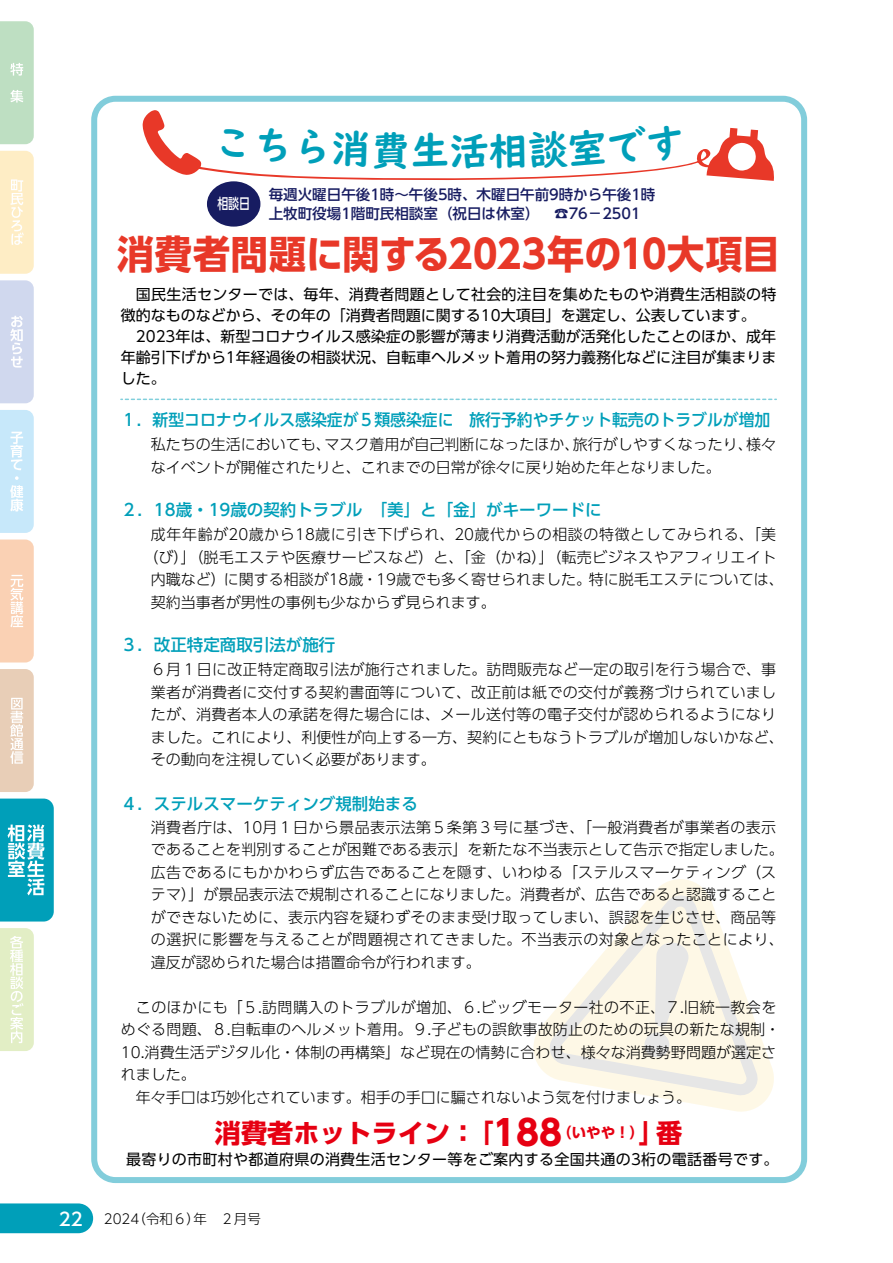
<style>
.page{position:relative;width:893px;height:1263px;background:#fff}
.page>*{position:absolute;margin:0;border:0;box-sizing:border-box;transform-origin:0 0}
.t1{font:39.6px "UD Digi Kyokasho NP B";color:#009fb9}
.t2{font:700 39px "UD Shin Go Pr 6";letter-spacing:.01em;color:#e83828;scale:.95 1}
.t3{font:700 26.1px "UD Shin Go Pr 6";color:#e60012}
.t4{font:500 18px "UD Shin Go Pr 6 N";color:#fff}
.t5{font:500 16.5px "UD Shin Go Pr 6";color:#009fb9}
.t6{font:500 16.5px "UD Shin Go Pr 6";color:#009fb9;scale:.96 1}
.t7{font:300 15px/22.5px "UD Shin Go Pr 6";letter-spacing:.01em;color:#000}
.t8{font:15px/21px "UD Shin Go Pr 6";letter-spacing:.02em;color:#000}
.t9{font:300 15px "UD Shin Go Pr 6";letter-spacing:.04em;color:#000}
.t10{font:500 14.55px/18.9px "UD Shin Go Pr 6";color:#171c61}
.t11{font:700 14.55px "UD Shin Go Pr 6";color:#e60012}
.t12{font:500 14.55px "UD Shin Go Pr 6";color:#fff;scale:.75 1}
.t13{font:300 13.5px "UD Shin Go Pr 6 N";color:#000}
.s1{color:#009fb9}
.s2{font-size:34.8px}
.s3{font-size:26.1px}
</style>
<div class="page">
<svg style="left:533px;top:879px;width:241px;height:233px"></svg>
<svg style="left:549px;top:895px;width:210px;height:201px"></svg>
<svg style="left:121px;top:399px;width:655px;height:1px"></svg>
<div style="left:207px;top:181px;width:53px;height:46px;background:#171c61;border-radius:50%"></div>
<div style="left:91px;top:96px;width:716px;height:1087px;border:6px solid #82cddb;border-radius:21px"></div>
<div style="left:0;top:1203px;width:93px;height:30px;background:#009fb9"></div>
<svg style="left:0;top:539px;width:34px;height:123px;background:#fad5ba"></svg>
<svg style="left:0;top:280px;width:34px;height:123px;background:#d3dbef"></svg>
<svg style="left:0;top:151px;width:34px;height:123px;background:#feeeca"></svg>
<svg style="left:0;top:21px;width:34px;height:123px;background:#c1e0c5"></svg>
<svg style="left:0;top:669px;width:34px;height:123px;background:#ead3bf"></svg>
<svg style="left:0;top:798px;width:54px;height:123px;background:#2eb0c5"></svg>
<svg style="left:0;top:928px;width:34px;height:123px;background:#e6f0cd"></svg>
<svg style="left:0;top:410px;width:34px;height:123px;background:#cdeafa"></svg>
<svg style="left:142px;top:110px;width:632px;height:71px"></svg>
<p class="t4" style="left:59px;top:1204px;width:25px">22</p>
<p class="t12" style="left:217px;top:192px;width:45px">相談日</p>
<h1 class="t1" style="left:410px;top:127px;width:81px">生活</h1>
<p class="t10" style="left:269px;top:184px;width:388px">毎週火曜日午後1時～午後5時、木曜日午前9時から午後1時上牧町役場1階町民相談室（祝日は休室）　☎76－2501</p>
<h2 class="t2" style="left:117px;top:222px;width:699px">消費者問題に関する2023年の10大項目</h2>
<p class="t8" style="left:121px;top:283px;width:657px">　国民生活センターでは、毎年、消費者問題として社会的注目を集めたものや消費生活相談の特徴的なものなどから、その年の「消費者問題に関する10大項目」を選定し、公表しています。</p>
<p class="t8" style="left:121px;top:325px;width:657px;text-align:justify;text-indent:15px">2023年は、新型コロナウイルス感染症の影響が薄まり消費活動が活発化したことのほか、成年年齢引下げから1年経過後の相談状況、自転車ヘルメット着用の努力義務化などに注目が集まりました。</p>
<p class="t6" style="left:121px;top:406px;width:678px">１．新型コロナウイルス感染症が５類感染症に　旅行予約やチケット転売のトラブルが増加</p>
<p class="t7" style="left:151px;top:433px;width:627px;text-indent:-30px"><span class="s1">　　</span>私たちの生活においても、マスク着用が自己判断になったほか、旅行がしやすくなったり、様々なイベントが開催されたりと、これまでの日常が徐々に戻り始めた年となりました。</p>
<p class="t5" style="left:121px;top:496px;width:482px">２．18歳・19歳の契約トラブル　「美」と「金」がキーワードに</p>
<p class="t9" style="left:136px;top:522px;width:642px">　成年年齢が20歳から18歳に引き下げられ、20歳代からの相談の特徴としてみられる、「美</p>
<p class="t7" style="left:143px;top:545px;width:634px">（び）」（脱毛エステや医療サービスなど）と、「金（かね）」（転売ビジネスやアフィリエイト</p>
<p class="t7" style="left:151px;top:568px;width:634px">内職など）に関する相談が18歳・19歳でも多く寄せられました。特に脱毛エステについては、</p>
<p class="t7" style="left:151px;top:590px;width:347px">契約当事者が男性の事例も少なからず見られます。</p>
<p class="t5" style="left:121px;top:631px;width:216px">３．改正特定商取引法が施行</p>
<p class="t7" style="left:151px;top:658px;width:635px;text-indent:-15px">　６月１日に改正特定商取引法が施行されました。訪問販売など一定の取引を行う場合で、事業者が消費者に交付する契約書面等について、改正前は紙での交付が義務づけられていましたが、消費者本人の承諾を得た場合には、メール送付等の電子交付が認められるようになりました。これにより、利便性が向上する一方、契約にともなうトラブルが増加しないかなど、その動向を注視していく必要があります。</p>
<p class="t5" style="left:121px;top:790px;width:298px">４．ステルスマーケティング規制始まる</p>
<p class="t7" style="left:151px;top:815px;width:634px;text-indent:-30px">　　消費者庁は、10月１日から景品表示法第５条第３号に基づき、「一般消費者が事業者の表示であることを判別することが困難である表示」を新たな不当表示として告示で指定しました。広告であるにもかかわらず広告であることを隠す、いわゆる「ステルスマーケティング（ステマ）」が景品表示法で規制されることになりました。消費者が、広告であると認識することができないために、表示内容を疑わずそのまま受け取ってしまい、誤認を生じさせ、商品等の選択に影響を与えることが問題視されてきました。不当表示の対象となったことにより、違反が認められた場合は措置命令が行われます。</p>
<p class="t7" style="left:121px;top:995px;width:661px">　このほかにも「５.訪問購入のトラブルが増加、６.ビッグモーター社の不正、７.旧統一教会をめぐる問題、８.自転車のヘルメット着用。９.子どもの誤飲事故防止のための玩具の新たな規制・10.消費生活デジタル化・体制の再構築」など現在の情勢に合わせ、様々な消費勢野問題が選定されました。<br>　年々手口は巧妙化されています。相手の手口に騙されないよう気を付けましょう。</p>
<h3 class="t3" style="left:215px;top:1111px;width:349px">消費者ホットライン：「<span class="s2">188</span></h3>
<p class="t11" style="left:557px;top:1121px;width:126px">（いやや！）<span class="s3">」番</span></p>
<p class="t8" style="left:126px;top:1148px;width:654px">最寄りの市町村や都道府県の消費生活センター等をご案内する全国共通の3桁の電話番号です。</p>
<p class="t13" style="left:104px;top:1208px;width:159px">2024（令和６）年　２月号</p>
</div>
